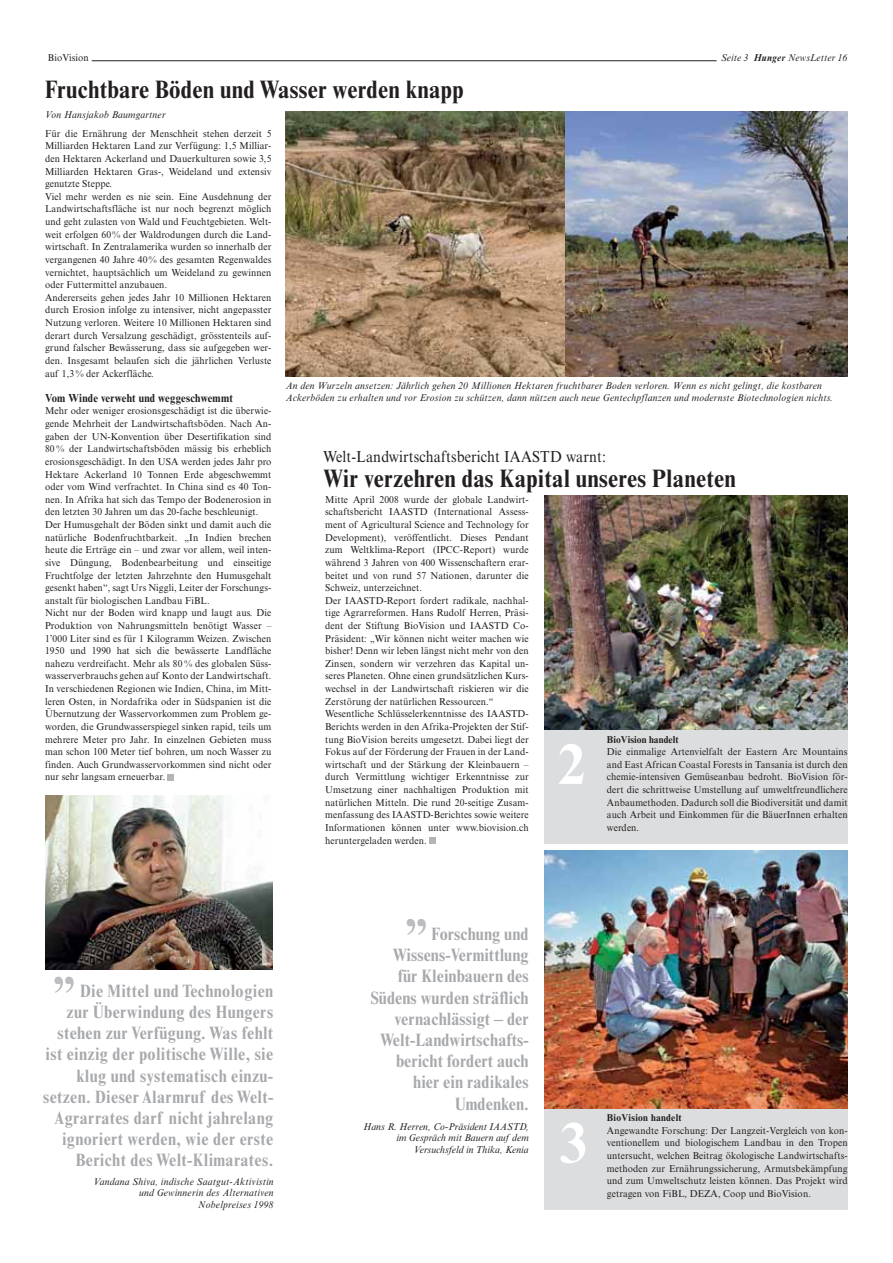
<style>
.page{position:relative;width:893px;height:1263px;background:#fff}
.page>*{position:absolute;margin:0;border:0;box-sizing:border-box;transform-origin:0 0}
.t1{font:700 57.45px "Times New Roman MT Std";color:#fff;scale:.95 1}
.t2{font:700 condensed 51.6px "Times New Roman MT Std";color:#bbbdc0}
.t3{font:700 condensed 25.5px "Times New Roman MT Std";letter-spacing:.01em;color:#231f20}
.t4{font:700 condensed 18px/21.1px "Times New Roman MT Std";letter-spacing:.02em;color:#a7a9ac;text-align:right}
.t5{font:15.9px "Times New Roman MT Std";letter-spacing:.01em;color:#231f20;scale:.9 1}
.t6{font:700 11.7px "Times New Roman MT Std";letter-spacing:.02em;color:#231f20;scale:.91 1}
.t7{font:10.05px/12.6px "Times New Roman MT Std";letter-spacing:.01em;color:#231f20;scale:.95 1}
.t8{font:italic 10.05px/11.7px "Times New Roman MT Std";letter-spacing:.025em;color:#231f20;text-align:right;scale:.95 1}
.t9{font:700 10.05px "Times New Roman MT Std";letter-spacing:.015em;color:#231f20;scale:.95 1}
.s1{font-weight:700}
</style>
<div class="page">
<hr style="left:92px;top:60px;width:624px;height:1px;background:#231f20">
<div style="left:544px;top:730px;width:303px;height:114px;background:#dcddde"></div>
<div style="left:544px;top:1109px;width:303px;height:101px;background:#dcddde"></div>
<svg style="left:168px;top:774px;width:6px;height:6px"></svg>
<img style="left:286px;top:112px;width:279px;height:265px">
<svg style="left:429px;top:838px;width:6px;height:6px"></svg>
<img style="left:45px;top:796px;width:228px;height:173px">
<img style="left:544px;top:851px;width:303px;height:258px">
<img style="left:544px;top:495px;width:303px;height:235px">
<img style="left:565px;top:112px;width:282px;height:265px">
<p class="t7" style="left:48px;top:53px;width:45px">BioVision</p>
<p class="t8" style="left:721px;top:53px;width:135px">Seite 3 <span class="s1">Hunger</span> NewsLetter 16</p>
<h3 class="t3" style="left:45px;top:79px;width:420px">Fruchtbare Böden und Wasser werden knapp</h3>
<p class="t8" style="left:45px;top:110px;width:128px">Von Hansjakob Baumgartner</p>
<p class="t7" style="left:45px;top:128px;width:240px">Für die Ernährung der Menschheit stehen derzeit 5<br>Milliarden Hektaren Land zur Verfügung: 1,5 Milliar&shy;den Hektaren Ackerland und Dauerkulturen sowie 3,5<br>Milliarden Hektaren Gras-, Weideland und extensiv genutzte Steppe.<br>Viel mehr werden es nie sein. Eine Ausdehnung der Landwirtschaftsfläche ist nur noch begrenzt möglich und geht zulasten von Wald und Feuchtgebieten. Welt&shy;weit erfolgen 60% der Waldrodungen durch die Land&shy;wirtschaft. In Zentralamerika wurden so innerhalb der vergangenen 40 Jahre 40 % des gesamten Regenwaldes vernichtet, hauptsächlich um Weideland zu gewinnen oder Futtermittel anzubauen.<br>Andererseits gehen jedes Jahr 10 Millionen Hektaren durch Erosion infolge zu intensiver, nicht angepasster Nutzung verloren. Weitere 10 Millionen Hektaren sind derart durch Versalzung geschädigt, grösstenteils auf&shy;grund falscher Bewässerung, dass sie aufgegeben wer&shy;den. Insgesamt belaufen sich die jährlichen Verluste auf 1,3 % der Ackerfläche.</p>
<p class="t6" style="left:45px;top:394px;width:208px">Vom Winde verweht und weggeschwemmt</p>
<p class="t7" style="left:45px;top:406px;width:240px">Mehr oder weniger erosionsgeschädigt ist die überwie&shy;gende Mehrheit der Landwirtschaftsböden. Nach An&shy;gaben der UN-Konvention über Desertifikation sind 80 % der Landwirtschaftsböden mässig bis erheblich erosionsgeschädigt. In den USA werden jedes Jahr pro Hektare Ackerland 10 Tonnen Erde abgeschwemmt oder vom Wind verfrachtet. In China sind es 40 Ton&shy;nen. In Afrika hat sich das Tempo der Bodenerosion in den letzten 30 Jahren um das 20-fache beschleunigt.<br>Der Humusgehalt der Böden sinkt und damit auch die natürliche Bodenfruchtbarkeit. „In Indien brechen heute die Erträge ein – und zwar vor allem, weil inten&shy;sive Düngung, Bodenbearbeitung und einseitige Fruchtfolge der letzten Jahrzehnte den Humusgehalt gesenkt haben“, sagt Urs Niggli, Leiter der Forschungs&shy;anstalt für biologischen Landbau FiBL.<br>Nicht nur der Boden wird knapp und laugt aus. Die Produktion von Nahrungsmitteln benötigt Wasser – 1’000 Liter sind es für 1 Kilogramm Weizen. Zwischen 1950 und 1990 hat sich die bewässerte Landfläche nahezu verdreifacht. Mehr als 80 % des globalen Süss&shy;wasserverbrauchs gehen auf Konto der Landwirtschaft.<br>In verschiedenen Regionen wie Indien, China, im Mitt&shy;leren Osten, in Nordafrika oder in Südspanien ist die Übernutzung der Wasservorkommen zum Problem ge&shy;worden, die Grundwasserspiegel sinken rapid, teils um mehrere Meter pro Jahr. In einzelnen Gebieten muss man schon 100 Meter tief bohren, um noch Wasser zu finden. Auch Grundwasservorkommen sind nicht oder nur sehr langsam erneuerbar.</p>
<p class="t8" style="left:286px;top:381px;width:577px;text-align:left">An den Wurzeln ansetzen: Jährlich gehen 20 Millionen Hektaren fruchtbarer Boden verloren. Wenn es nicht gelingt, die kostbaren<br>Ackerböden zu erhalten und vor Erosion zu schützen, dann nützen auch neue Gentechpflanzen und modernste Biotechnologien nichts.</p>
<h3 class="t5" style="left:323px;top:450px;width:316px">Welt-Landwirtschaftsbericht IAASTD warnt:</h3>
<h3 class="t3" style="left:323px;top:467px;width:414px">Wir verzehren das Kapital unseres Planeten</h3>
<p class="t7" style="left:325px;top:494px;width:216px">Mitte April 2008 wurde der globale Landwirt&shy;schaftsbericht IAASTD (International Assess&shy;ment of Agricultural Science and Technology for Development), veröffentlicht. Dieses Pendant zum Weltklima-Report (IPCC-Report) wurde während 3 Jahren von 400 Wissenschaftern erar&shy;beitet und von rund 57 Nationen, darunter die Schweiz, unterzeichnet.<br>Der IAASTD-Report fordert radikale, nachhal&shy;tige Agrarreformen. Hans Rudolf Herren, Präsi&shy;dent der Stiftung BioVision und IAASTD Co-Präsident: „Wir können nicht weiter machen wie bisher! Denn wir leben längst nicht mehr von den Zinsen, sondern wir verzehren das Kapital un&shy;seres Planeten. Ohne einen grundsätzlichen Kurs&shy;wechsel in der Landwirtschaft riskieren wir die Zerstörung der natürlichen Ressourcen.“ Wesentliche Schlüsselerkenntnisse des IAASTD-Berichts werden in den Afrika-Projekten der Stif&shy;tung BioVision bereits umgesetzt. Dabei liegt der Fokus auf der Förderung der Frauen in der Land&shy;wirtschaft und der Stärkung der Kleinbauern – durch Vermittlung wichtiger Erkenntnisse zur Umsetzung einer nachhaltigen Produktion mit natürlichen Mitteln. Die rund 20-seitige Zusam&shy;menfassung des IAASTD-Berichtes sowie weitere Informationen können unter www.biovision.ch heruntergeladen werden.</p>
<h1 class="t1" style="left:558px;top:745px;width:30px">2</h1>
<p class="t9" style="left:607px;top:736px;width:77px">BioVision handelt</p>
<p class="t7" style="left:607px;top:746px;width:255px;text-align:justify">Die einmalige Artenvielfalt der Eastern Arc Mountains and East African Coastal Forests in Tansania ist durch den chemie-intensiven Gemüseanbau bedroht. BioVision för&shy;dert die schrittweise Umstellung auf umweltfreundlichere Anbaumethoden. Dadurch soll die Biodiversität und damit auch Arbeit und Einkommen für die BäuerInnen erhalten werden.</p>
<h2 class="t2" style="left:52px;top:944px;width:25px">„</h2>
<p class="t4" style="left:43px;top:981px;width:232px">Die Mittel und Technologien<br>zur Überwindung des Hungers stehen zur Verfügung. Was fehlt ist einzig der politische Wille, sie klug und systematisch einzu&shy;setzen. Dieser Alarmruf des Welt-<br>Agrarrates darf nicht jahrelang ignoriert werden, wie der erste<br>Bericht des Welt-Klimarates.</p>
<p class="t8" style="left:94px;top:1176px;width:191px">Vandana Shiva, indische Saatgut-Aktivistin und Gewinnerin des Alternativen<br>Nobelpreises 1998</p>
<h2 class="t2" style="left:405px;top:886px;width:25px">„</h2>
<h3 class="t4" style="left:371px;top:924px;width:159px">Forschung und<br>Wissens-Vermittlung für Kleinbauern des<br>Südens wurden sträflich vernachlässigt – der<br>Welt-Landwirtschafts&shy;bericht fordert auch hier ein radikales<br>Umdenken.</h3>
<p class="t8" style="left:363px;top:1121px;width:175px">Hans R. Herren, Co-Präsident IAASTD, im Gespräch mit Bauern auf dem<br>Versuchsfeld in Thika, Kenia</p>
<h1 class="t1" style="left:559px;top:1124px;width:30px">3</h1>
<p class="t9" style="left:607px;top:1114px;width:80px">BioVision handelt</p>
<p class="t7" style="left:607px;top:1125px;width:255px;text-align:justify">Angewandte Forschung: Der Langzeit-Vergleich von kon&shy;ventionellem und biologischem Landbau in den Tropen untersucht, welchen Beitrag ökologische Landwirtschafts&shy;methoden zur Ernährungssicherung, Armutsbekämpfung und zum Umweltschutz leisten können. Das Projekt wird getragen von FiBL, DEZA, Coop und BioVision.</p>
</div>
